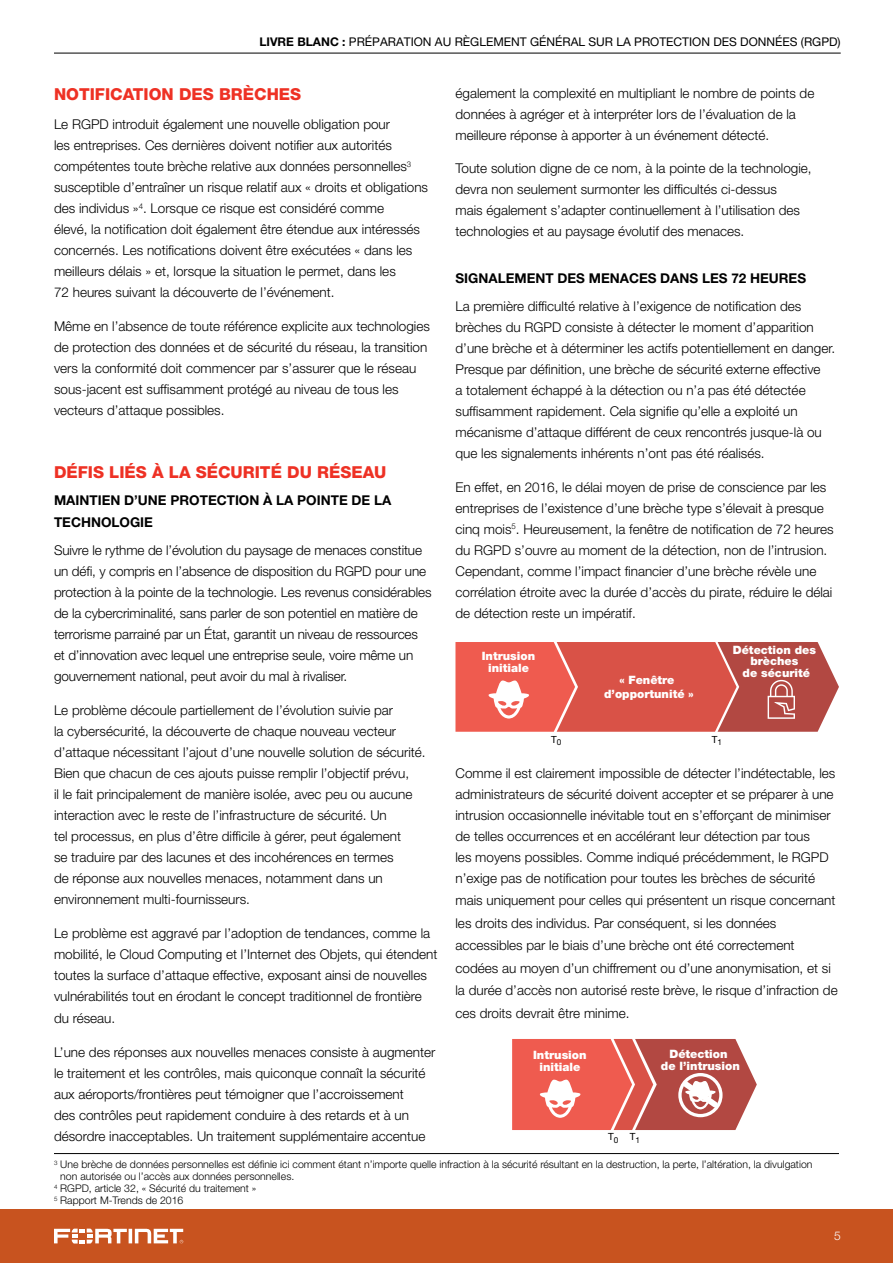
<style>
.page{position:relative;width:893px;height:1263px;background:#fff}
.page>*{position:absolute;margin:0;border:0;box-sizing:border-box;transform-origin:0 0}
.t1{font:800 16.5px "Helvetica Neue LT Pro";color:#ee3124}
.t2{font:300 13.5px/21px "Helvetica Neue LT Pro";color:#000}
.t3{font:700 13.5px/22.5px "Helvetica Neue LT Pro";color:#000}
.t4{font:12px "Helvetica Neue LT Pro";color:#000}
.t5{font:300 12px "Helvetica Neue LT Pro";color:#fff}
.t6{font:900 11.55px/11.6px "Helvetica Neue LT Pro";color:#fff;text-align:center}
.t7{font:300 10.5px "Helvetica Neue LT Pro";color:#000}
.t8{font:9.9px "Helvetica Neue LT Pro";color:#000}
.s1{font-weight:700}
</style>
<div class="page">
<div style="left:0;top:1209px;width:893px;height:54px;background:#c8531f"></div>
<svg style="left:54px;top:1228px;width:129px;height:15px"></svg>
<hr style="left:54px;top:53px;width:787px;height:1px;background:#000">
<hr style="left:54px;top:1153px;width:785px;height:1px;background:#000">
<svg style="left:455px;top:642px;width:384px;height:90px;background:#d85f56"></svg>
<svg style="left:512px;top:1039px;width:245px;height:91px;background:#d96a62"></svg>
<p class="t4" style="left:259px;top:35px;width:583px"><span class="s1">LIVRE BLANC :</span> PRÉPARATION AU RÈGLEMENT GÉNÉRAL SUR LA PROTECTION DES DONNÉES (RGPD)</p>
<p class="t1" style="left:54px;top:84px;width:249px">NOTIFICATION DES BRÈCHES</p>
<p class="t2" style="left:54px;top:113px;width:376px">Le RGPD introduit également une nouvelle obligation pour<br>les entreprises. Ces dernières doivent notifier aux autorités compétentes toute brèche relative aux données personnelles<sup>3 </sup>susceptible d’entraîner un risque relatif aux « droits et obligations des individus »<sup>4</sup>. Lorsque ce risque est considéré comme<br>élevé, la notification doit également être étendue aux intéressés concernés. Les notifications doivent être exécutées « dans les meilleurs délais » et, lorsque la situation le permet, dans les<br>72 heures suivant la découverte de l’événement.</p>
<p class="t2" style="left:54px;top:315px;width:377px">Même en l’absence de toute référence explicite aux technologies de protection des données et de sécurité du réseau, la transition vers la conformité doit commencer par s’assurer que le réseau sous-jacent est suffisamment protégé au niveau de tous les vecteurs d’attaque possibles.</p>
<p class="t2" style="left:455px;top:82px;width:360px">également la complexité en multipliant le nombre de points de données à agréger et à interpréter lors de l’évaluation de la meilleure réponse à apporter à un événement détecté.</p>
<p class="t2" style="left:455px;top:158px;width:358px">Toute solution digne de ce nom, à la pointe de la technologie, devra non seulement surmonter les difficultés ci-dessus<br>mais également s’adapter continuellement à l’utilisation des technologies et au paysage évolutif des menaces.</p>
<p class="t3" style="left:455px;top:267px;width:352px">SIGNALEMENT DES MENACES DANS LES 72 HEURES</p>
<p class="t2" style="left:455px;top:295px;width:381px">La première difficulté relative à l’exigence de notification des brèches du RGPD consiste à détecter le moment d’apparition d’une brèche et à déterminer les actifs potentiellement en danger.<br>Presque par définition, une brèche de sécurité externe effective<br>a totalement échappé à la détection ou n’a pas été détectée suffisamment rapidement. Cela signifie qu’elle a exploité un mécanisme d’attaque différent de ceux rencontrés jusque-là ou que les signalements inhérents n’ont pas été réalisés.</p>
<p class="t2" style="left:455px;top:476px;width:380px">En effet, en 2016, le délai moyen de prise de conscience par les entreprises de l’existence d’une brèche type s’élevait à presque cinq mois<sup>5</sup>. Heureusement, la fenêtre de notification de 72 heures du RGPD s’ouvre au moment de la détection, non de l’intrusion.<br>Cependant, comme l’impact financier d’une brèche révèle une corrélation étroite avec la durée d’accès du pirate, réduire le délai de détection reste un impératif.</p>
<p class="t1" style="left:54px;top:462px;width:334px">DÉFIS LIÉS À LA SÉCURITÉ DU RÉSEAU</p>
<p class="t3" style="left:54px;top:488px;width:339px">MAINTIEN D’UNE PROTECTION À LA POINTE DE LA<br>TECHNOLOGIE</p>
<p class="t2" style="left:54px;top:539px;width:379px">Suivre le rythme de l’évolution du paysage de menaces constitue un défi, y compris en l’absence de disposition du RGPD pour une protection à la pointe de la technologie. Les revenus considérables de la cybercriminalité, sans parler de son potentiel en matière de terrorisme parrainé par un État, garantit un niveau de ressources et d’innovation avec lequel une entreprise seule, voire même un gouvernement national, peut avoir du mal à rivaliser.</p>
<p class="t2" style="left:54px;top:699px;width:373px">Le problème découle partiellement de l’évolution suivie par<br>la cybersécurité, la découverte de chaque nouveau vecteur d’attaque nécessitant l’ajout d’une nouvelle solution de sécurité.<br>Bien que chacun de ces ajouts puisse remplir l’objectif prévu,<br>il le fait principalement de manière isolée, avec peu ou aucune interaction avec le reste de l’infrastructure de sécurité. Un<br>tel processus, en plus d’être difficile à gérer, peut également<br>se traduire par des lacunes et des incohérences en termes<br>de réponse aux nouvelles menaces, notamment dans un environnement multi-fournisseurs.</p>
<p class="t2" style="left:54px;top:922px;width:385px">Le problème est aggravé par l’adoption de tendances, comme la mobilité, le Cloud Computing et l’Internet des Objets, qui étendent toutes la surface d’attaque effective, exposant ainsi de nouvelles vulnérabilités tout en érodant le concept traditionnel de frontière</p>
<p class="t2" style="left:54px;top:1007px;width:63px">du réseau.</p>
<p class="t2" style="left:54px;top:1041px;width:383px">L’une des réponses aux nouvelles menaces consiste à augmenter le traitement et les contrôles, mais quiconque connaît la sécurité aux aéroports/frontières peut témoigner que l’accroissement<br>des contrôles peut rapidement conduire à des retards et à un désordre inacceptables. Un traitement supplémentaire accentue</p>
<p class="t6" style="left:733px;top:644px;width:85px">Détection des brèches<br>de sécurité</p>
<p class="t6" style="left:482px;top:650px;width:55px">Intrusion initiale</p>
<p class="t6" style="left:604px;top:673px;width:91px;line-height:13.8px">« Fenêtre d’opportunité »</p>
<p class="t8" style="left:551px;top:733px;width:12px">T<sub>0</sub></p>
<p class="t8" style="left:712px;top:733px;width:12px">T<sub>1</sub></p>
<p class="t2" style="left:455px;top:762px;width:381px">Comme il est clairement impossible de détecter l’indétectable, les administrateurs de sécurité doivent accepter et se préparer à une intrusion occasionnelle inévitable tout en s’efforçant de minimiser de telles occurrences et en accélérant leur détection par tous<br>les moyens possibles. Comme indiqué précédemment, le RGPD n’exige pas de notification pour toutes les brèches de sécurité</p>
<p class="t2" style="left:455px;top:889px;width:384px;line-height:22.5px">mais uniquement pour celles qui présentent un risque concernant les droits des individus. Par conséquent, si les données accessibles par le biais d’une brèche ont été correctement codées au moyen d’un chiffrement ou d’une anonymisation, et si la durée d’accès non autorisé reste brève, le risque d’infraction de ces droits devrait être minime.</p>
<p class="t6" style="left:661px;top:1048px;width:81px">Détection<br>de l’intrusion</p>
<p class="t6" style="left:533px;top:1049px;width:55px">Intrusion initiale</p>
<p class="t8" style="left:608px;top:1131px;width:33px">T<sub>0</sub> T<sub>1</sub></p>
<p class="t7" style="left:54px;top:1158px;width:760px"><sup>3</sup> Une brèche de données personnelles est définie ici comment étant n’importe quelle infraction à la sécurité résultant en la destruction, la perte, l’altération, la divulgation</p>
<p class="t7" style="left:60px;top:1170px;width:235px">non autorisée ou l’accès aux données personnelles.</p>
<p class="t7" style="left:54px;top:1182px;width:204px"><sup>4</sup> RGPD, article 32, « Sécurité du traitement »</p>
<p class="t7" style="left:54px;top:1194px;width:131px"><sup>5</sup> Rapport M-Trends de 2016</p>
<p class="t5" style="left:834px;top:1229px;width:8px">5</p>
</div>
